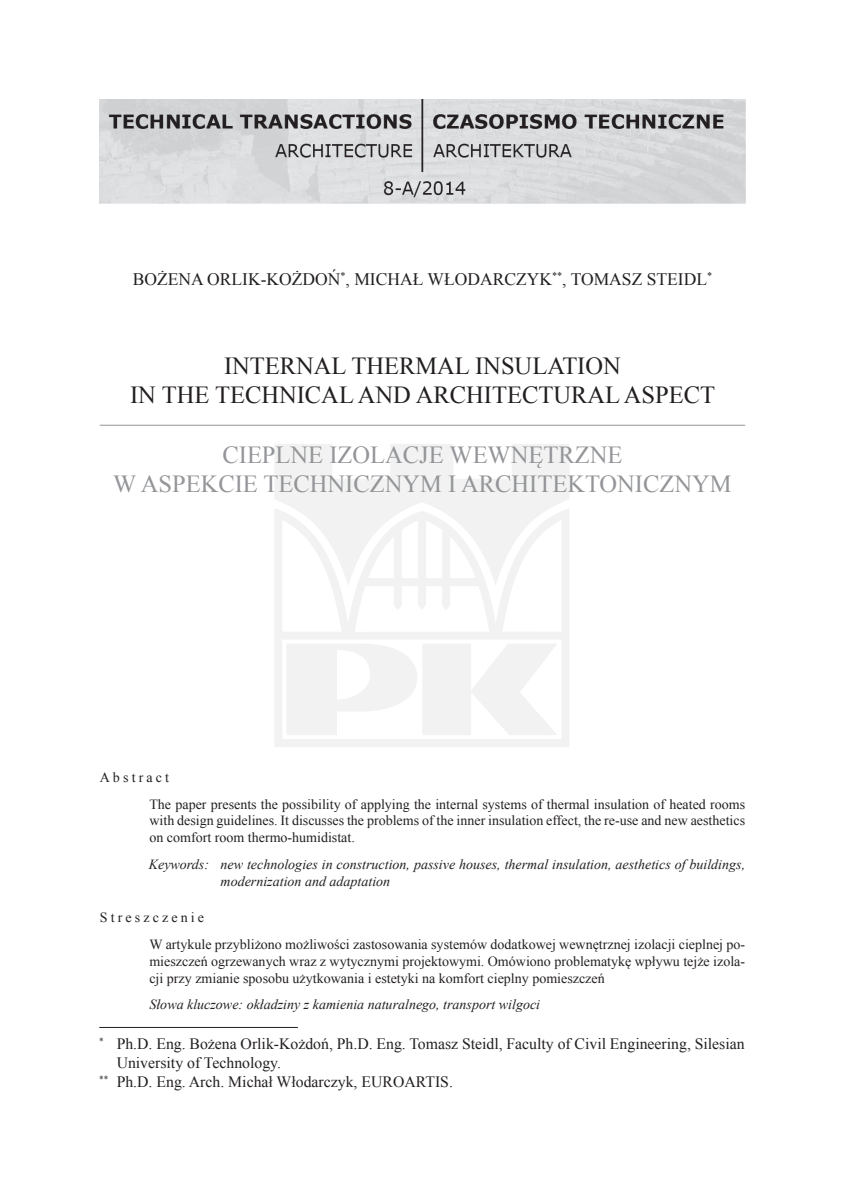
<style>
.page{position:relative;width:844px;height:1191px;background:#fff}
.page>*{position:absolute;margin:0;border:0;box-sizing:border-box;transform-origin:0 0}
.t1{font:24.5px/29.4px "Times New Roman";color:#939598;text-align:center}
.t2{font:24.5px/29.4px "Times New Roman";color:#231f20;text-align:center}
.t3{font:17.5px "Times New Roman";color:#231f20}
.t4{font:15.75px "Times New Roman";color:#231f20}
.t5{font:14px/26.8px "Times New Roman";color:#231f20}
.t6{font:italic 14px/16.8px "Times New Roman";color:#231f20}
</style>
<div class="page">
<svg style="left:275px;top:444px;width:294px;height:303px;fill:#f1f2f1"></svg>
<hr style="left:99px;top:1027px;width:199px;height:1px;background:#231f20">
<hr style="left:100px;top:425px;width:645px;height:1px;background:#939598">
<img style="left:99px;top:99px;width:646px;height:105px">
<p class="t3" style="left:133px;top:267px;width:580px">BOŻENA ORLIK-KOŻDOŃ<sup>*</sup>, MICHAŁ WŁODARCZYK<sup>**</sup>, TOMASZ STEIDL<sup>*</sup></p>
<h1 class="t2" style="left:130px;top:351px;width:586px">INTERNAL THERMAL INSULATION<br>IN THE TECHNICAL AND ARCHITECTURAL ASPECT</h1>
<h1 class="t1" style="left:113px;top:439px;width:619px">CIEPLNE IZOLACJE WEWNĘTRZNE<br>W ASPEKCIE TECHNICZNYM I ARCHITEKTONICZNYM</h1>
<p class="t5" style="left:149px;top:763px;width:597px;text-indent:-50px">Abstract<br>The paper presents the possibility of applying the internal systems of thermal insulation of heated rooms</p>
<p class="t5" style="left:149px;top:812px;width:597px;line-height:16.8px">with design guidelines. It discusses the problems of the inner insulation effect, the re-use and new aesthetics on comfort room thermo-humidistat.</p>
<p class="t6" style="left:220px;top:855px;width:526px;text-indent:-72px">Keywords: new technologies in construction, passive houses, thermal insulation, aesthetics of buildings, modernization and adaptation</p>
<p class="t5" style="left:149px;top:904px;width:597px;text-indent:-50px">Streszczenie<br>W artykule przybliżono możliwości zastosowania systemów dodatkowej wewnętrznej izolacji cieplnej po-</p>
<p class="t5" style="left:149px;top:952px;width:597px;line-height:16.8px">mieszczeń ogrzewanych wraz z wytycznymi projektowymi. Omówiono problematykę wpływu tejże izola&shy;cji przy zmianie sposobu użytkowania i estetyki na komfort cieplny pomieszczeń</p>
<p class="t6" style="left:149px;top:996px;width:392px">Słowa kluczowe: okładziny z kamienia naturalnego, transport wilgoci</p>
<p class="t4" style="left:99px;top:1033px;width:646px"><sup>*</sup> Ph.D. Eng. Bożena Orlik-Kożdoń, Ph.D. Eng. Tomasz Steidl, Faculty of Civil Engineering, Silesian</p>
<p class="t4" style="left:117px;top:1052px;width:166px">University of Technology.</p>
<p class="t4" style="left:99px;top:1071px;width:355px"><sup>**</sup> Ph.D. Eng. Arch. Michał Włodarczyk, EUROARTIS.</p>
</div>
